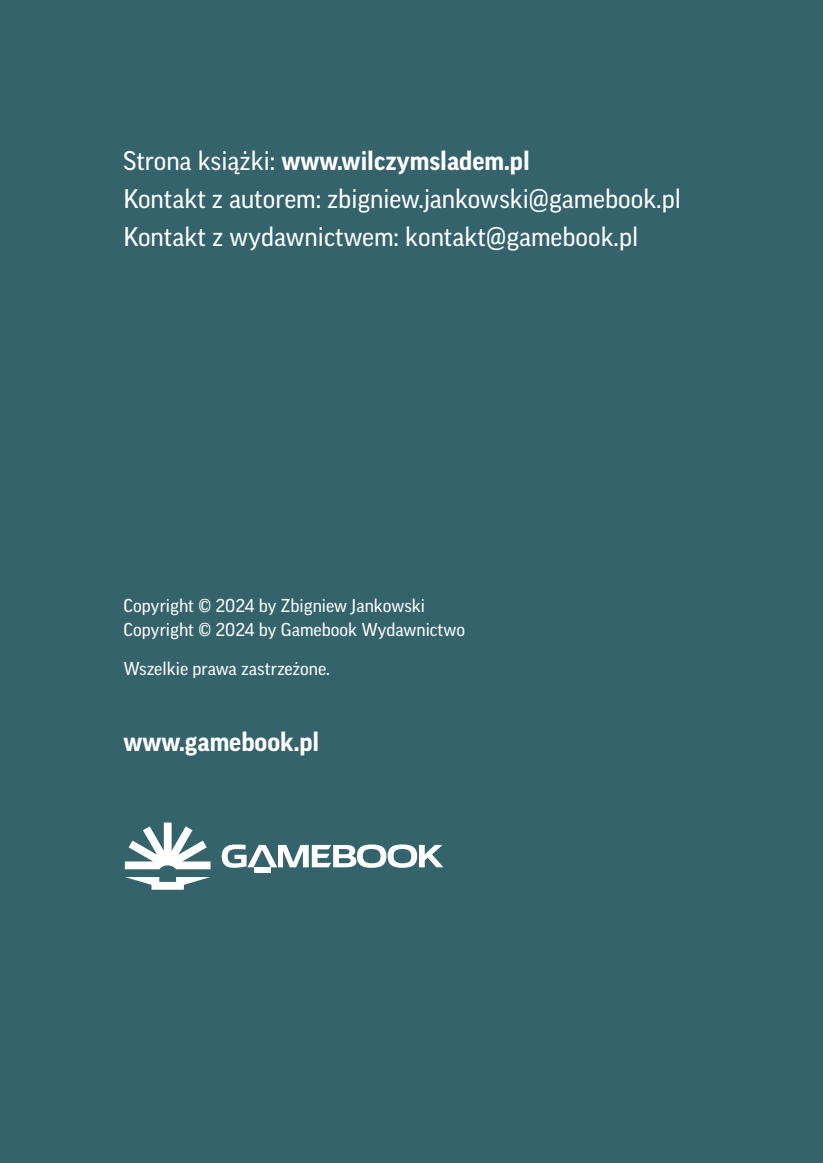
<style>
.page{position:relative;width:823px;height:1163px;background:#fff}
.page>*{position:absolute;margin:0;border:0;box-sizing:border-box;transform-origin:0 0}
.t1{font:26px/38px "Good Pro News";color:#fff}
.t2{font:700 26px "Good Pro";color:#fff}
.t3{font:18px/24px "Good Pro News";color:#fff}
.s1{font-family:"Good Pro News";font-weight:400}
</style>
<div class="page">
<div style="left:0;top:0;width:822px;height:1162px;background:#34636c"></div>
<svg style="left:125px;top:822px;width:85px;height:47px"></svg>
<svg style="left:125px;top:877px;width:85px;height:12px"></svg>
<svg style="left:222px;top:844px;width:221px;height:23px"></svg>
<div style="left:253px;top:867px;width:17px;height:5px;background:#fff"></div>
<h1 class="t2" style="left:123px;top:146px;width:407px"><span class="s1">Strona książki:</span> www.wilczymsladem.pl</h1>
<h1 class="t1" style="left:123px;top:180px;width:559px">Kontakt z autorem: zbigniew.jankowski@gamebook.pl<br>Kontakt z wydawnictwem: kontakt@gamebook.pl</h1>
<p class="t3" style="left:123px;top:594px;width:343px">Copyright © 2024 by Zbigniew Jankowski<br>Copyright © 2024 by Gamebook Wydawnictwo</p>
<p class="t3" style="left:123px;top:656px;width:208px">Wszelkie prawa zastrzeżone.</p>
<h1 class="t2" style="left:123px;top:726px;width:197px">www.gamebook.pl</h1>
</div>
